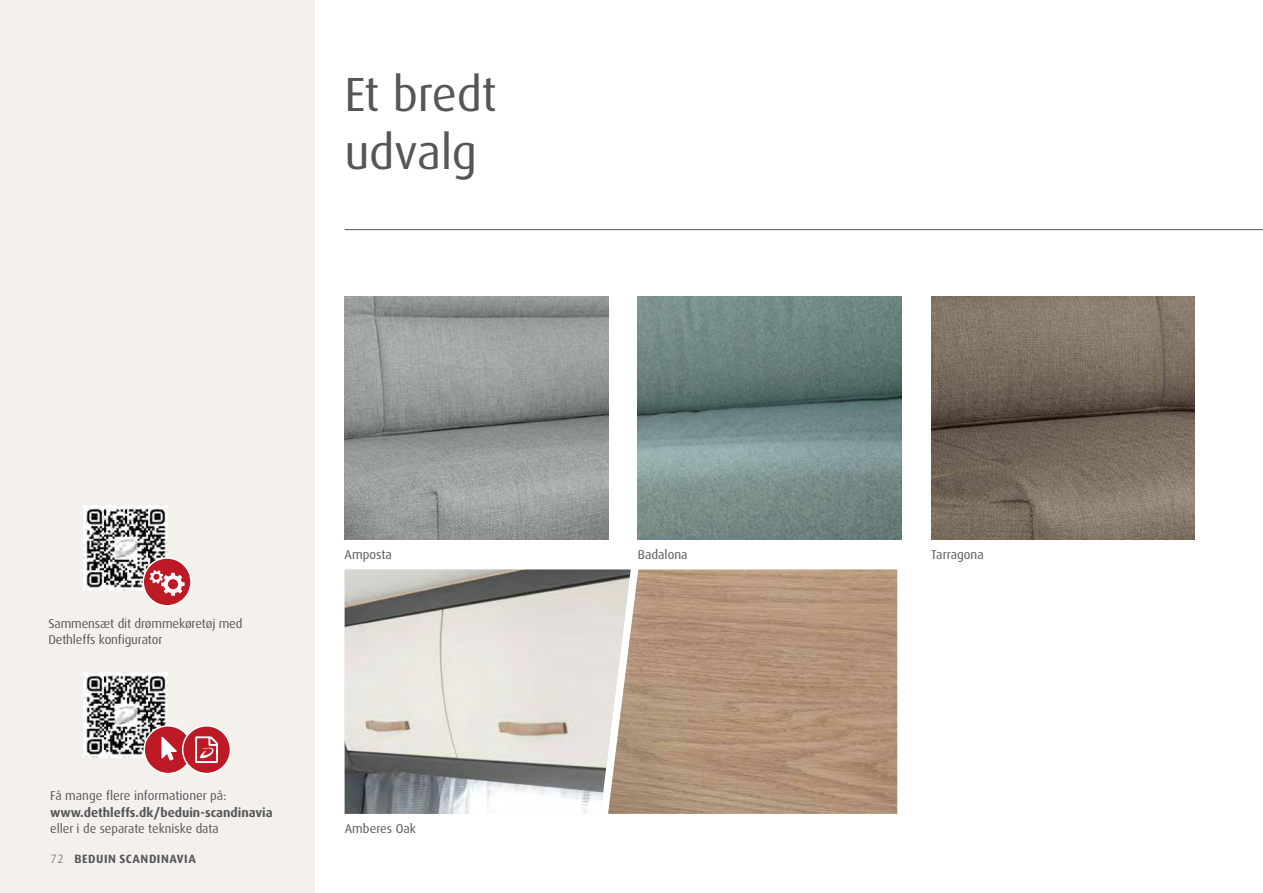
<style>
.page{position:relative;width:1263px;height:893px;background:#fff}
.page>*{position:absolute;margin:0;border:0;box-sizing:border-box;transform-origin:0 0}
.t1{font:48px/58.5px "Dax OT";letter-spacing:-.01em;color:#565656}
.t2{font:12.75px/16.5px "Dax OT";letter-spacing:-.005em;color:#565656}
.t3{font:700 12.75px "Dax OT";color:#565656}
.t4{font:700 12px "Dax Pro";letter-spacing:.04em;color:#565656}
.s1{font-family:"Dax OT";font-weight:300}
</style>
<div class="page">
<img style="left:638px;top:296px;width:263px;height:244px">
<img style="left:931px;top:296px;width:264px;height:244px">
<img style="left:345px;top:296px;width:263px;height:244px">
<div style="left:0;top:0;width:315px;height:893px;background:#f4f1ed"></div>
<img style="left:345px;top:569px;width:263px;height:245px">
<img style="left:608px;top:569px;width:289px;height:245px">
<hr style="left:345px;top:229px;width:918px;height:1px;background:#565656">
<img style="left:83px;top:673px;width:84px;height:85px">
<div style="left:144px;top:726px;width:48px;height:48px;background:#bd1a26;border-radius:50%"></div>
<div style="left:143px;top:725px;width:50px;height:49px;border:2px solid #fff;border-radius:50%"></div>
<svg style="left:161px;top:737px;width:16px;height:23px"></svg>
<div style="left:183px;top:726px;width:47px;height:48px;background:#bd1a26;border-radius:50%"></div>
<div style="left:182px;top:725px;width:49px;height:49px;border:2px solid #fff;border-radius:50%"></div>
<svg style="left:195px;top:736px;width:23px;height:27px"></svg>
<img style="left:83px;top:505px;width:84px;height:85px">
<div style="left:143px;top:558px;width:48px;height:48px;background:#bd1a26;border-radius:50%"></div>
<div style="left:142px;top:557px;width:50px;height:49px;border:2px solid #fff;border-radius:50%"></div>
<svg style="left:150px;top:570px;width:35px;height:26px"></svg>
<h1 class="t1" style="left:344px;top:66px;width:154px">Et bredt udvalg</h1>
<p class="t2" style="left:48px;top:615px;width:196px">Sammensæt dit drømmekøretøj med<br>Dethleffs konfigurator</p>
<p class="t2" style="left:50px;top:788px;width:178px">Få mange flere informationer på:</p>
<p class="t3" style="left:50px;top:804px;width:224px">www.dethleffs.dk/beduin-scandinavia</p>
<p class="t2" style="left:50px;top:821px;width:170px">eller i de separate tekniske data</p>
<p class="t4" style="left:51px;top:851px;width:146px"><span class="s1">72</span> BEDUIN SCANDINAVIA</p>
<p class="t2" style="left:345px;top:547px;width:49px">Amposta</p>
<p class="t2" style="left:638px;top:547px;width:51px">Badalona</p>
<p class="t2" style="left:931px;top:547px;width:54px">Tarragona</p>
<p class="t2" style="left:345px;top:821px;width:73px">Amberes Oak</p>
</div>
